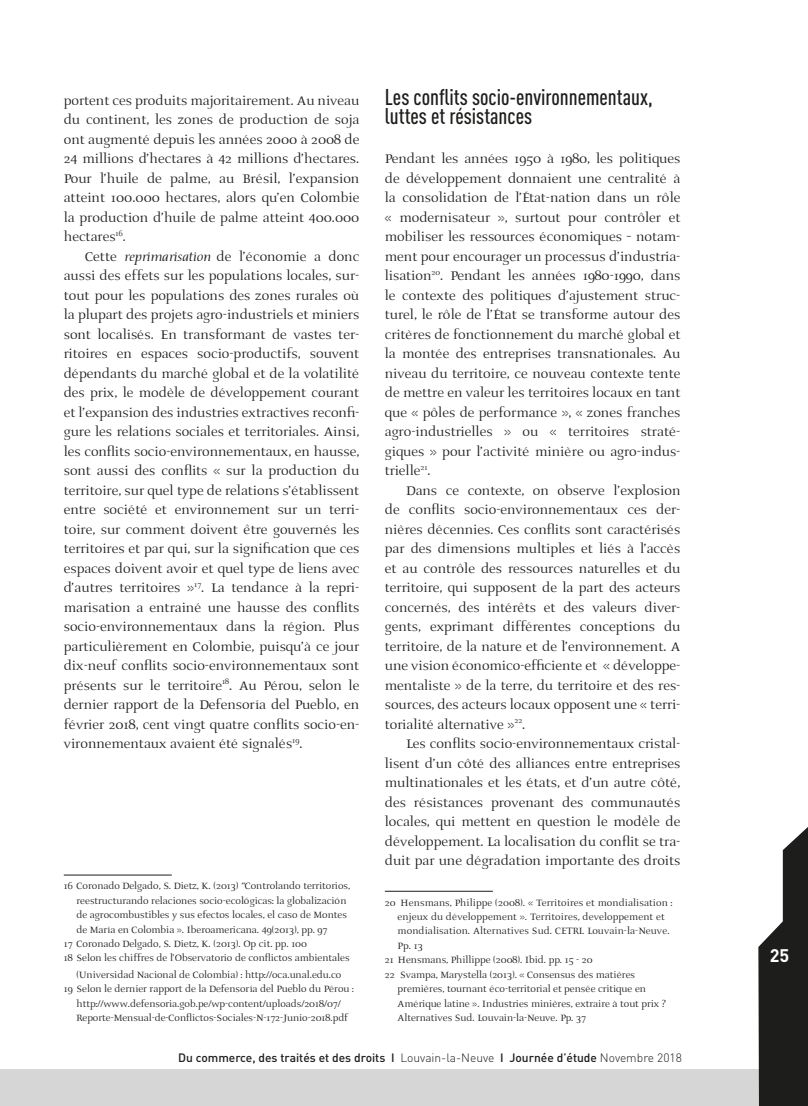
<style>
.page{position:relative;width:808px;height:1106px;background:#fff}
.page>*{position:absolute;margin:0;border:0;box-sizing:border-box;transform-origin:0 0}
.t1{font:500 22.5px/19.5px "DIN Cond";color:#1d1d1b}
.t2{font:700 18px "DIN";color:#fff}
.t3{font:16.5px/19.5px "AI Prospera II";color:#1d1d1b;text-align:justify}
.t4{font:12px/14.4px "AI Prospera II";color:#1d1d1b;text-align:center}
.t5{font:500 12px "DIN";color:#1d1d1b}
.s1{font-style:italic}
.s2{font-weight:300}
</style>
<div class="page">
<div style="left:0;top:1069px;width:808px;height:37px;background:#d6d6d6"></div>
<svg style="left:758px;top:827px;width:50px;height:279px"></svg>
<hr style="left:64px;top:874px;width:108px;height:1px;background:#1d1d1b">
<hr style="left:385px;top:890px;width:108px;height:1px;background:#1d1d1b">
<p class="t3" style="left:64px;top:91px;width:297px">portent ces produits majoritairement. Au niveau du continent, les zones de production de soja ont augmenté depuis les années 2000 à 2008 de 24 millions d’hectares à 42 millions d’hectares.<br>Pour l’huile de palme, au Brésil, l’expansion atteint 100.000 hectares, alors qu’en Colombie la production d’huile de palme atteint 400.000 hectares<sup>16</sup>.</p>
<p class="t3" style="left:64px;top:247px;width:297px;text-indent:21px">Cette <span class="s1">reprimarisation</span> de l’économie a donc aussi des effets sur les populations locales, sur&shy;tout pour les populations des zones rurales où la plupart des projets agro-industriels et miniers sont localisés. En transformant de vastes ter&shy;ritoires en espaces socio-productifs, souvent dépendants du marché global et de la volatilité des prix, le modèle de développement courant et l’expansion des industries extractives reconfi&shy;gure les relations sociales et territoriales. Ainsi, les conflits socio-environnementaux, en hausse, sont aussi des conflits « sur la production du territoire, sur quel type de relations s’établissent entre société et environnement sur un terri&shy;toire, sur comment doivent être gouvernés les territoires et par qui, sur la signification que ces espaces doivent avoir et quel type de liens avec d’autres territoires »<sup>17</sup>. La tendance à la repri&shy;marisation a entrainé une hausse des conflits socio-environnementaux dans la région. Plus particulièrement en Colombie, puisqu’à ce jour dix-neuf conflits socio-environnementaux sont présents sur le territoire<sup>18</sup>. Au Pérou, selon le dernier rapport de la Defensoría del Pueblo, en février 2018, cent vingt quatre conflits socio-en&shy;vironnementaux avaient été signalés<sup>19</sup>.</p>
<p class="t4" style="left:64px;top:879px;width:288px">16 Coronado Delgado, S. Dietz, K. (2013) “Controlando territorios,</p>
<p class="t4" style="left:77px;top:894px;width:271px">reestructurando relaciones socio-ecológicas: la globalización</p>
<p class="t4" style="left:77px;top:908px;width:272px">de agrocombustibles y sus efectos locales, el caso de Montes</p>
<p class="t4" style="left:77px;top:922px;width:252px">de María en Colombia ». Iberoamericana. 49(2013), pp. 97</p>
<p class="t4" style="left:64px;top:937px;width:245px">17 Coronado Delgado, S. Dietz, K. (2013). Op cit. pp. 100</p>
<p class="t4" style="left:64px;top:951px;width:287px">18 Selon les chiffres de l’Observatorio de conflictos ambientales</p>
<p class="t4" style="left:64px;top:967px;width:292px">(Universidad Nacional de Colombia) : http://oca.unal.edu.co<br>19 Selon le dernier rapport de la Defensoría del Pueblo du Pérou : http://www.defensoria.gob.pe/wp-content/uploads/2018/07/ Reporte-Mensual-de-Conflictos-Sociales-N-172-Junio-2018.pdf</p>
<h1 class="t1" style="left:385px;top:86px;width:269px">Les conflits socio-environnementaux, luttes et résistances</h1>
<p class="t3" style="left:385px;top:150px;width:297px">Pendant les années 1950 à 1980, les politiques de développement donnaient une centralité à la consolidation de l’État-nation dans un rôle « modernisateur », surtout pour contrôler et mobiliser les ressources économiques – notam&shy;ment pour encourager un processus d’industria&shy;lisation<sup>20</sup>. Pendant les années 1980-1990, dans le contexte des politiques d’ajustement struc&shy;turel, le rôle de l’État se transforme autour des critères de fonctionnement du marché global et la montée des entreprises transnationales. Au niveau du territoire, ce nouveau contexte tente de mettre en valeur les territoires locaux en tant que « pôles de performance », « zones franches agro-industrielles » ou « territoires straté&shy;giques » pour l’activité minière ou agro-indus&shy;trielle<sup>21</sup>.</p>
<p class="t3" style="left:385px;top:481px;width:297px;text-indent:21px">Dans ce contexte, on observe l’explosion de conflits socio-environnementaux ces der&shy;nières décennies. Ces conflits sont caractérisés par des dimensions multiples et liés à l’accès et au contrôle des ressources naturelles et du territoire, qui supposent de la part des acteurs concernés, des intérêts et des valeurs diver&shy;gents, exprimant différentes conceptions du territoire, de la nature et de l’environnement. A une vision économico-efficiente et « développe&shy;mentaliste » de la terre, du territoire et des res&shy;sources, des acteurs locaux opposent une « terri&shy;torialité alternative »<sup>22</sup>.</p>
<p class="t3" style="left:385px;top:735px;width:297px;text-indent:21px">Les conflits socio-environnementaux cristal&shy;lisent d’un côté des alliances entre entreprises multinationales et les états, et d’un autre côté, des résistances provenant des communautés locales, qui mettent en question le modèle de développement. La localisation du conflit se tra&shy;duit par une dégradation importante des droits</p>
<p class="t4" style="left:385px;top:895px;width:289px">20 Hensmans, Philippe (2008). « Territoires et mondialisation :</p>
<p class="t4" style="left:398px;top:910px;width:269px">enjeux du développement ». Territoires, developpement et</p>
<p class="t4" style="left:398px;top:924px;width:274px">mondialisation. Alternatives Sud. CETRI. Louvain-la-Neuve.</p>
<p class="t4" style="left:398px;top:939px;width:27px">Pp. 13</p>
<p class="t4" style="left:385px;top:953px;width:209px">21 Hensmans, Phillippe (2008). Ibid. pp. 15 - 20</p>
<p class="t4" style="left:385px;top:967px;width:252px">22 Svampa, Marystella (2013). « Consensus des matières</p>
<p class="t4" style="left:398px;top:982px;width:250px">premières, tournant éco-territorial et pensée critique en</p>
<p class="t4" style="left:398px;top:996px;width:270px">Amérique latine ». Industries minières, extraire à tout prix ?</p>
<p class="t4" style="left:398px;top:1011px;width:190px">Alternatives Sud. Louvain-la-Neuve. Pp. 37</p>
<p class="t5" style="left:178px;top:1049px;width:505px">Du commerce, des traités et des droits I <span class="s2">Louvain-la-Neuve</span> I Journée d’étude <span class="s2">Novembre 2018</span></p>
<p class="t2" style="left:770px;top:943px;width:21px">25</p>
</div>
